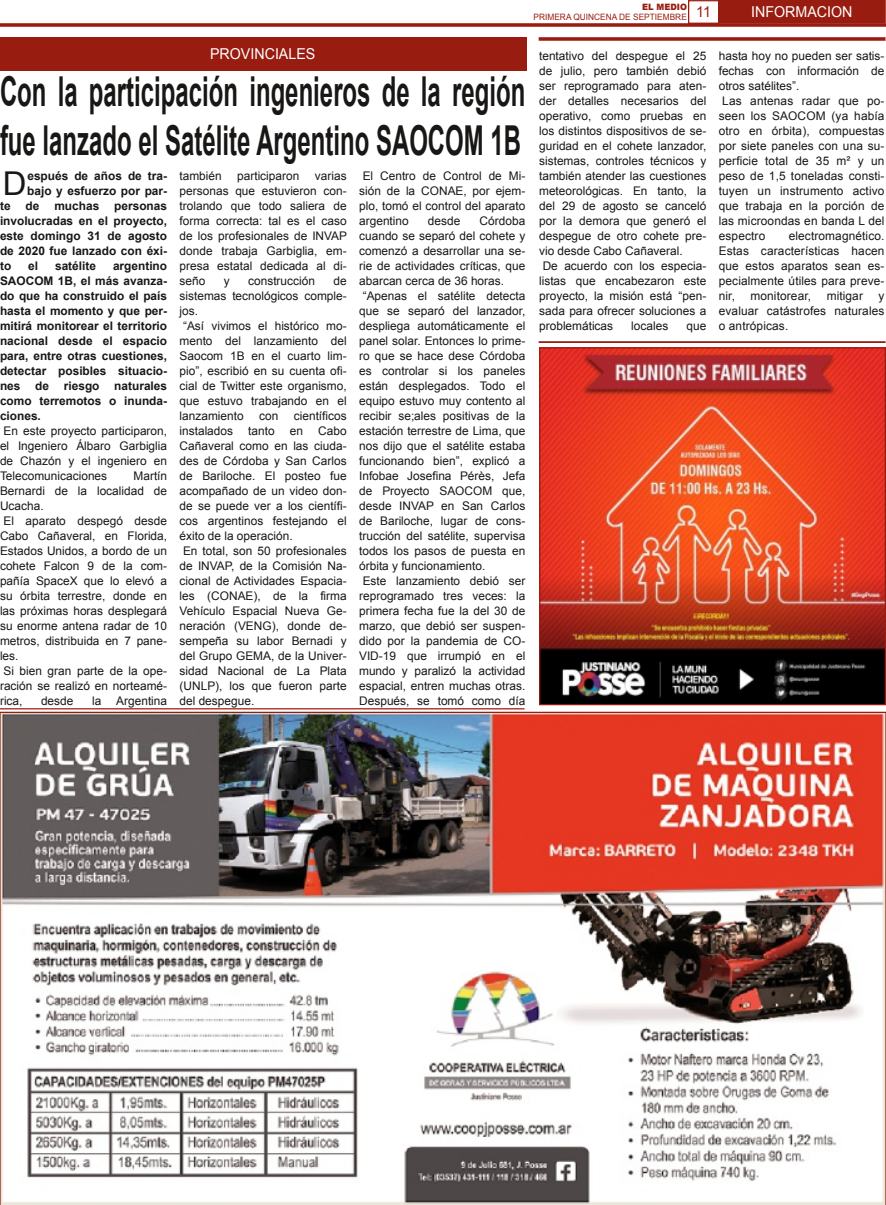
<style>
.page{position:relative;width:886px;height:1205px;background:#fff}
.page>*{position:absolute;margin:0;border:0;box-sizing:border-box;transform-origin:0 0}
.t1{font:700 41.25px/48.8px "Arial";color:#181715;scale:.58 1}
.t2{font:32.88px "Arial";color:#181715}
.t3{font:15px "Arial";color:#fff;scale:.95 1}
.t4{font:15px "Arial";color:#981c0f;scale:.95 1}
.t5{font:11.88px/15px "Arial";color:#181715}
.t6{font:700 11.88px/15px "Arial";color:#181715;text-align:justify}
.t7{font:8.75px "Arial";letter-spacing:.005em;color:#981c0f;scale:.95 1}
.t8{font:900 8.75px "Arial";color:#981c0f;scale:.95 1}
</style>
<div class="page">
<svg style="left:0;top:23px;width:886px;height:4px;fill:#981c0f"></svg>
<div style="left:719px;top:1px;width:166px;height:22px;background:#981c0f"></div>
<div style="left:719px;top:0;width:167px;height:24px;border:1px solid #981c0f"></div>
<div style="left:688px;top:0;width:31px;height:24px;border:1px solid #981c0f"></div>
<img style="left:0;top:712px;width:886px;height:493px">
<div style="left:0;top:37px;width:527px;height:34px;background:#981c0f"></div>
<hr style="left:0;top:708px;width:524px;height:1px;background:#981c0f">
<img style="left:541px;top:349px;width:343px;height:354px">
<div style="left:539px;top:347px;width:347px;height:358px;border:1px solid #981c0f"></div>
<svg style="left:539px;top:37px;width:346px;height:4px"></svg>
<hr style="left:539px;top:341px;width:346px;height:2px;background:#981c0f">
<p class="t8" style="left:642px;top:0;width:49px">EL MEDIO</p>
<p class="t7" style="left:534px;top:12px;width:163px">PRIMERA QUINCENA DE SEPTIEMBRE</p>
<p class="t4" style="left:696px;top:3px;width:17px">11</p>
<p class="t3" style="left:751px;top:4px;width:108px">INFORMACION</p>
<p class="t3" style="left:210px;top:46px;width:112px">PROVINCIALES</p>
<h1 class="t1" style="left:0;top:67px;width:907px">Con la participación ingenieros de la región fue lanzado el Satélite Argentino SAOCOM 1B</h1>
<h2 class="t2" style="left:3px;top:165px;width:25px">D</h2>
<p class="t6" style="left:27px;top:168px;width:141px">espués de años de tra&shy;bajo y esfuerzo por par-</p>
<p class="t6" style="left:0;top:198px;width:12px">te</p>
<p class="t6" style="left:26px;top:198px;width:15px">de</p>
<p class="t6" style="left:54px;top:198px;width:46px">muchas</p>
<p class="t6" style="left:0;top:198px;width:169px;text-indent:114px">personas involucradas en el proyecto, este domingo 31 de agosto de 2020 fue lanzado con éxi&shy;to</p>
<p class="t6" style="left:28px;top:258px;width:11px">el</p>
<p class="t6" style="left:55px;top:258px;width:42px">satélite</p>
<p class="t6" style="left:0;top:258px;width:169px;text-indent:113px">argentino SAOCOM 1B, el más avanza&shy;do que ha construido el país hasta el momento y que per&shy;mitirá monitorear el territorio nacional desde el espacio para, entre otras cuestiones, detectar posibles situacio&shy;nes de riesgo naturales como terremotos o inunda&shy;ciones.</p>
<p class="t5" style="left:0;top:423px;width:169px;text-align:justify">En este proyecto participaron, el Ingeniero Álbaro Garbiglia de Chazón y el ingeniero en Telecomunicaciones</p>
<p class="t5" style="left:0;top:468px;width:169px;text-indent:134px">Martín<br>Bernardi de la localidad de<br>Ucacha.<br>El aparato despegó desde<br>Cabo Cañaveral, en Florida,<br>Estados Unidos, a bordo de un cohete Falcon 9 de la com&shy;pañía SpaceX que lo elevó a su órbita terrestre, donde en las próximas horas desplegará su enorme antena radar de 10 metros, distribuida en 7 pane&shy;les.<br>Si bien gran parte de la ope&shy;ración se realizó en norteamé&shy;rica,</p>
<p class="t5" style="left:41px;top:693px;width:34px">desde</p>
<p class="t5" style="left:92px;top:693px;width:11px">la</p>
<p class="t5" style="left:116px;top:693px;width:52px">Argentina</p>
<p class="t5" style="left:180px;top:168px;width:44px">también</p>
<p class="t5" style="left:237px;top:168px;width:64px">participaron</p>
<p class="t5" style="left:180px;top:168px;width:169px;text-align:justify;text-indent:135px">varias personas que estuvieron con&shy;trolando que todo saliera de forma correcta: tal es el caso de los profesionales de INVAP donde trabaja Garbiglia, em&shy;presa estatal dedicada al di&shy;seño</p>
<p class="t5" style="left:224px;top:273px;width:7px">y</p>
<p class="t5" style="left:248px;top:273px;width:68px">construcción</p>
<p class="t5" style="left:180px;top:273px;width:169px;text-indent:154px">de sistemas tecnológicos comple&shy;jos.<br>“Así vivimos el histórico mo&shy;mento del lanzamiento del<br>Saocom 1B en el cuarto lim&shy;pio”, escribió en su cuenta ofi&shy;cial de Twitter este organismo, que estuvo trabajando en el lanzamiento</p>
<p class="t5" style="left:259px;top:408px;width:21px">con</p>
<p class="t5" style="left:294px;top:408px;width:54px">científicos</p>
<p class="t5" style="left:180px;top:423px;width:169px;text-indent:139px">Cabo<br>Cañaveral como en las ciuda&shy;des de Córdoba y San Carlos de Bariloche. El posteo fue acompañado de un video don&shy;de se puede ver a los científi&shy;cos argentinos festejando el éxito de la operación.<br>En total, son 50 profesionales de INVAP, de la Comisión Na&shy;cional de Actividades Espacia&shy;les (CONAE), de la firma<br>Vehículo Espacial Nueva Ge&shy;neración (VENG), donde de&shy;sempeña su labor Bernadi y del Grupo GEMA, de la Univer&shy;sidad Nacional de La Plata (UNLP), los que fueron parte del despegue.</p>
<p class="t5" style="left:180px;top:423px;width:55px">instalados</p>
<p class="t5" style="left:248px;top:423px;width:28px">tanto</p>
<p class="t5" style="left:290px;top:423px;width:15px">en</p>
<p class="t5" style="left:359px;top:168px;width:168px;text-align:justify">El Centro de Control de Mi&shy;sión de la CONAE, por ejem&shy;plo, tomó el control del aparato argentino</p>
<p class="t5" style="left:359px;top:213px;width:168px;text-indent:121px">Córdoba cuando se separó del cohete y comenzó a desarrollar una se&shy;rie de actividades críticas, que abarcan cerca de 36 horas. “Apenas el satélite detecta que se separó del lanzador, despliega automáticamente el panel solar. Entonces lo prime&shy;ro que se hace dese Córdoba es controlar si los paneles están desplegados. Todo el equipo estuvo muy contento al recibir se;ales positivas de la estación terrestre de Lima, que nos dijo que el satélite estaba funcionando bien”, explicó a<br>Infobae Josefina Pérès, Jefa de Proyecto SAOCOM que, desde INVAP en San Carlos de Bariloche, lugar de cons&shy;trucción del satélite, supervisa todos los pasos de puesta en órbita y funcionamiento.<br>Este lanzamiento debió ser reprogramado tres veces: la primera fecha fue la del 30 de marzo, que debió ser suspen&shy;dido por la pandemia de CO-<br>VID-19 que irrumpió en el mundo y paralizó la actividad espacial, entren muchas otras.<br>Después, se tomó como día</p>
<p class="t5" style="left:428px;top:213px;width:34px">desde</p>
<p class="t5" style="left:539px;top:48px;width:169px">tentativo del despegue el 25 de julio, pero también debió ser reprogramado para aten&shy;der detalles necesarios del operativo, como pruebas en los distintos dispositivos de se&shy;guridad en el cohete lanzador, sistemas, controles técnicos y también atender las cuestiones meteorológicas. En tanto, la del 29 de agosto se canceló por la demora que generó el despegue de otro cohete pre&shy;vio desde Cabo Cañaveral.<br>De acuerdo con los especia&shy;listas que encabezaron este proyecto, la misión está “pen&shy;sada para ofrecer soluciones a problemáticas</p>
<p class="t5" style="left:631px;top:318px;width:39px">locales</p>
<p class="t5" style="left:686px;top:318px;width:21px">que</p>
<p class="t5" style="left:719px;top:48px;width:167px">hasta hoy no pueden ser satis&shy;fechas con información de otros satélites”.<br>Las antenas radar que po&shy;seen los SAOCOM (ya había otro en órbita), compuestas por siete paneles con una su&shy;perficie total de 35 m² y un peso de 1,5 toneladas consti&shy;tuyen un instrumento activo que trabaja en la porción de las microondas en banda L del espectro</p>
<p class="t5" style="left:719px;top:228px;width:167px;text-align:justify;text-indent:70px">electromagnético.<br>Estas características hacen que estos aparatos sean es&shy;pecialmente útiles para preve&shy;nir,</p>
<p class="t5" style="left:750px;top:288px;width:62px">monitorear,</p>
<p class="t5" style="left:827px;top:288px;width:38px">mitigar</p>
<p class="t5" style="left:719px;top:288px;width:167px;text-align:justify;text-indent:160px">y evaluar catástrofes naturales o antrópicas.</p>
</div>
